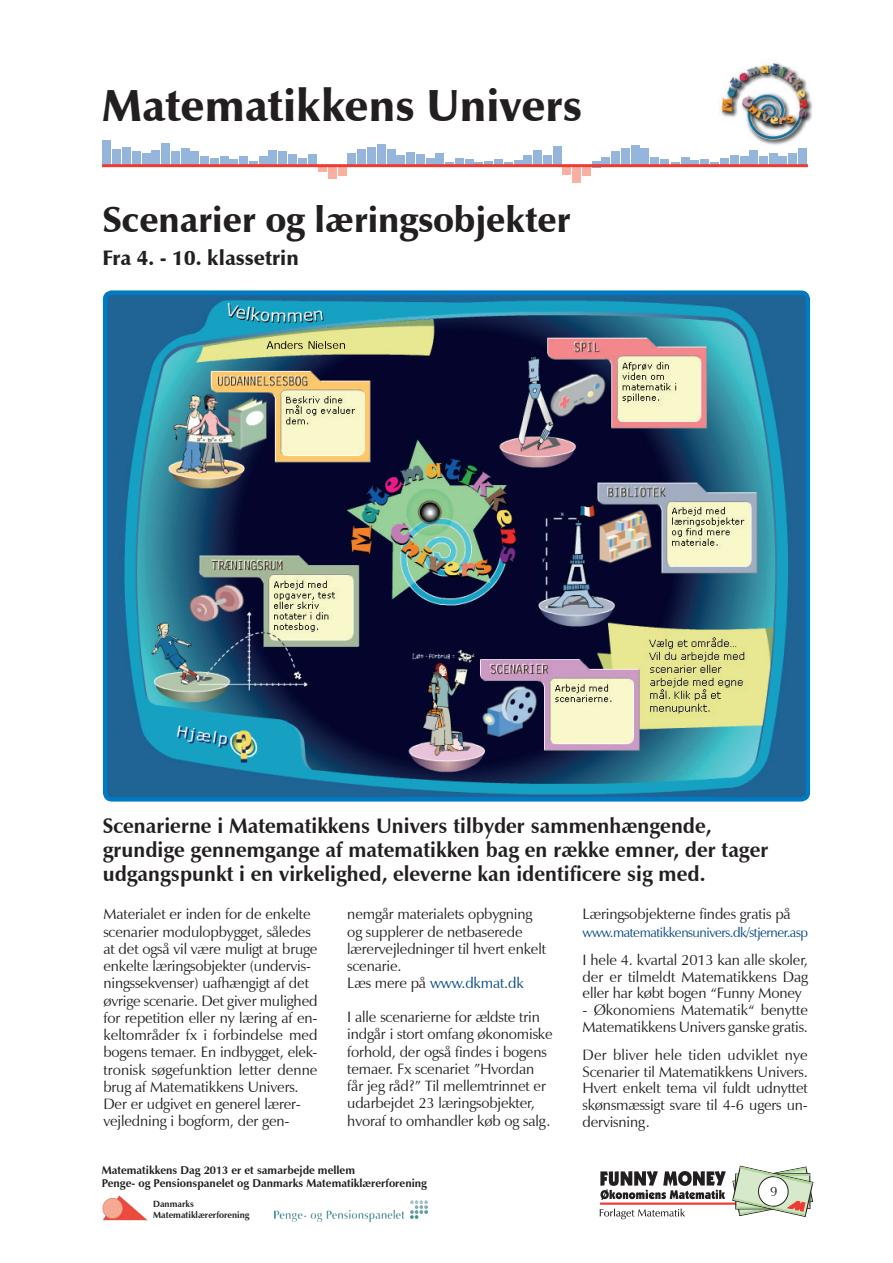
<style>
.page{position:relative;width:893px;height:1263px;background:#fff}
.page>*{position:absolute;margin:0;border:0;box-sizing:border-box;transform-origin:0 0}
.t1{font:900 45px "Zapf Humanist 601 BT";color:#231f20}
.t2{font:900 36px "Zapf Humanist 601 BT";color:#231f20}
.t3{font:700 21px/24px "Zapf Humanist 601 BT";color:#231f20}
.t4{font:900 21px "Zapf Humanist 601 BT";color:#231f20}
.t5{font:15px/17.2px "Zapf Humanist 601 BT";letter-spacing:-.01em;color:#231f20}
.t6{font:13.5px "Zapf Humanist 601 BT";letter-spacing:-.035em;color:#004684}
.t7{font:13.5px "Zapf Humanist 601 BT";color:#231f20}
.t8{font:700 11.25px/13.5px "Zapf Humanist 601 BT";color:#231f20}
.t9{font:700 9px/10.8px "Zapf Humanist 601 BT";color:#231f20}
.s1{color:#004684}
</style>
<div class="page">
<svg style="left:600px;top:1165px;width:214px;height:54px"></svg>
<div style="left:572px;top:165px;width:9px;height:18px;background:#f9b0a0"></div>
<div style="left:563px;top:167px;width:8px;height:7px;background:#f9b0a0"></div>
<div style="left:553px;top:147px;width:8px;height:18px;background:#95b5dc"></div>
<div style="left:543px;top:156px;width:8px;height:9px;background:#95b5dc"></div>
<div style="left:533px;top:151px;width:9px;height:14px;background:#95b5dc"></div>
<div style="left:524px;top:156px;width:8px;height:9px;background:#95b5dc"></div>
<div style="left:514px;top:160px;width:8px;height:5px;background:#95b5dc"></div>
<svg style="left:504px;top:162px;width:9px;height:2px"></svg>
<div style="left:494px;top:159px;width:8px;height:6px;background:#95b5dc"></div>
<svg style="left:485px;top:162px;width:8px;height:2px"></svg>
<div style="left:475px;top:162px;width:8px;height:5px;background:#95b5dc"></div>
<div style="left:465px;top:159px;width:8px;height:7px;background:#95b5dc"></div>
<div style="left:455px;top:158px;width:9px;height:9px;background:#95b5dc"></div>
<svg style="left:446px;top:162px;width:8px;height:2px"></svg>
<div style="left:426px;top:158px;width:8px;height:7px;background:#95b5dc"></div>
<div style="left:416px;top:155px;width:9px;height:10px;background:#95b5dc"></div>
<div style="left:406px;top:152px;width:9px;height:13px;background:#95b5dc"></div>
<div style="left:397px;top:155px;width:8px;height:10px;background:#95b5dc"></div>
<div style="left:387px;top:149px;width:8px;height:16px;background:#95b5dc"></div>
<div style="left:377px;top:144px;width:9px;height:21px;background:#95b5dc"></div>
<div style="left:368px;top:147px;width:8px;height:18px;background:#95b5dc"></div>
<div style="left:358px;top:150px;width:8px;height:16px;background:#95b5dc"></div>
<div style="left:348px;top:153px;width:8px;height:12px;background:#95b5dc"></div>
<div style="left:338px;top:166px;width:8px;height:10px;background:#f9b0a0"></div>
<div style="left:328px;top:166px;width:9px;height:13px;background:#f9b0a0"></div>
<svg style="left:318px;top:167px;width:9px;height:5px"></svg>
<div style="left:308px;top:154px;width:9px;height:11px;background:#95b5dc"></div>
<div style="left:298px;top:158px;width:9px;height:7px;background:#95b5dc"></div>
<div style="left:288px;top:154px;width:9px;height:11px;background:#95b5dc"></div>
<div style="left:278px;top:152px;width:9px;height:13px;background:#95b5dc"></div>
<div style="left:798px;top:148px;width:8px;height:17px;background:#95b5dc"></div>
<div style="left:788px;top:153px;width:9px;height:12px;background:#95b5dc"></div>
<div style="left:779px;top:157px;width:8px;height:8px;background:#95b5dc"></div>
<div style="left:769px;top:153px;width:8px;height:12px;background:#95b5dc"></div>
<div style="left:759px;top:156px;width:8px;height:9px;background:#95b5dc"></div>
<div style="left:750px;top:150px;width:8px;height:15px;background:#95b5dc"></div>
<div style="left:740px;top:157px;width:8px;height:8px;background:#95b5dc"></div>
<div style="left:730px;top:155px;width:8px;height:11px;background:#95b5dc"></div>
<div style="left:269px;top:150px;width:8px;height:15px;background:#95b5dc"></div>
<div style="left:259px;top:157px;width:8px;height:8px;background:#95b5dc"></div>
<div style="left:249px;top:161px;width:8px;height:6px;background:#95b5dc"></div>
<div style="left:240px;top:156px;width:8px;height:10px;background:#95b5dc"></div>
<div style="left:230px;top:159px;width:8px;height:7px;background:#95b5dc"></div>
<div style="left:220px;top:156px;width:8px;height:9px;background:#95b5dc"></div>
<div style="left:210px;top:159px;width:8px;height:6px;background:#95b5dc"></div>
<div style="left:201px;top:156px;width:8px;height:8px;background:#95b5dc"></div>
<div style="left:191px;top:151px;width:8px;height:15px;background:#95b5dc"></div>
<div style="left:181px;top:149px;width:8px;height:16px;background:#95b5dc"></div>
<div style="left:171px;top:151px;width:8px;height:14px;background:#95b5dc"></div>
<div style="left:161px;top:143px;width:9px;height:22px;background:#95b5dc"></div>
<div style="left:152px;top:150px;width:8px;height:15px;background:#95b5dc"></div>
<div style="left:142px;top:153px;width:8px;height:12px;background:#95b5dc"></div>
<div style="left:132px;top:151px;width:9px;height:13px;background:#95b5dc"></div>
<div style="left:123px;top:147px;width:8px;height:18px;background:#95b5dc"></div>
<div style="left:113px;top:150px;width:8px;height:15px;background:#95b5dc"></div>
<div style="left:103px;top:140px;width:8px;height:25px;background:#95b5dc"></div>
<div style="left:436px;top:154px;width:8px;height:12px;background:#95b5dc"></div>
<div style="left:720px;top:158px;width:8px;height:8px;background:#95b5dc"></div>
<svg style="left:710px;top:162px;width:8px;height:2px"></svg>
<div style="left:701px;top:159px;width:8px;height:7px;background:#95b5dc"></div>
<div style="left:691px;top:160px;width:8px;height:7px;background:#95b5dc"></div>
<div style="left:681px;top:158px;width:8px;height:8px;background:#95b5dc"></div>
<svg style="left:671px;top:162px;width:8px;height:2px"></svg>
<div style="left:661px;top:159px;width:8px;height:7px;background:#95b5dc"></div>
<div style="left:651px;top:157px;width:8px;height:8px;background:#95b5dc"></div>
<div style="left:641px;top:149px;width:8px;height:16px;background:#95b5dc"></div>
<div style="left:631px;top:146px;width:8px;height:19px;background:#95b5dc"></div>
<div style="left:621px;top:148px;width:8px;height:17px;background:#95b5dc"></div>
<div style="left:611px;top:151px;width:9px;height:14px;background:#95b5dc"></div>
<div style="left:602px;top:157px;width:8px;height:8px;background:#95b5dc"></div>
<div style="left:592px;top:161px;width:8px;height:6px;background:#95b5dc"></div>
<div style="left:582px;top:167px;width:9px;height:9px;background:#f9b0a0"></div>
<hr style="left:102px;top:164px;width:706px;height:3px;background:#ee3b32">
<img style="left:102px;top:1196px;width:46px;height:25px">
<img style="left:275px;top:1200px;width:153px;height:21px">
<img style="left:108px;top:295px;width:697px;height:501px">
<div style="left:103px;top:290px;width:707px;height:511px;border:4px solid #007ac2;border-radius:7px"></div>
<img style="left:720px;top:62px;width:93px;height:83px">
<h1 class="t1" style="left:102px;top:77px;width:481px">Matematikkens Univers</h1>
<h2 class="t2" style="left:102px;top:198px;width:470px">Scenarier og læringsobjekter</h2>
<h3 class="t4" style="left:102px;top:245px;width:198px">Fra 4. - 10. klassetrin</h3>
<h3 class="t3" style="left:103px;top:814px;width:667px">Scenarierne i Matematikkens Univers tilbyder sammenhængende, grundige gennemgange af matematikken bag en række emner, der tager udgangspunkt i en virkelighed, eleverne kan identificere sig med.</h3>
<p class="t5" style="left:103px;top:905px;width:216px">Materialet er inden for de enkelte scenarier modulopbygget, således at det også vil være muligt at bruge enkelte læringsobjekter (undervis&shy;ningssekvenser) uafhængigt af det øvrige scenarie. Det giver mulighed for repetition eller ny læring af en&shy;keltområder fx i forbindelse med bogens temaer. En indbygget, elek&shy;tronisk søgefunktion letter denne brug af Matematikkens Univers.<br>Der er udgivet en generel lærer&shy;vejledning i bogform, der gen-</p>
<p class="t5" style="left:347px;top:905px;width:200px">nemgår materialets opbygning og supplerer de netbaserede lærervejledninger til hvert enkelt scenarie.<br>Læs mere på <span class="s1">www.dkmat.dk</span></p>
<p class="t5" style="left:347px;top:1008px;width:207px">I alle scenarierne for ældste trin indgår i stort omfang økonomiske forhold, der også findes i bogens temaer. Fx scenariet ”Hvordan får jeg råd?” Til mellemtrinnet er udarbejdet 23 læringsobjekter, hvoraf to omhandler køb og salg.</p>
<p class="t8" style="left:102px;top:1163px;width:327px">Matematikkens Dag 2013 er et samarbejde mellem<br>Penge- og Pensionspanelet og Danmarks Matematiklærerforening</p>
<p class="t9" style="left:153px;top:1199px;width:98px">Danmarks<br>Matematiklærerforening</p>
<p class="t5" style="left:583px;top:905px;width:210px">Læringsobjekterne findes gratis på</p>
<p class="t6" style="left:583px;top:923px;width:227px">www.matematikkensunivers.dk/stjerner.asp</p>
<p class="t5" style="left:583px;top:952px;width:227px;line-height:16.5px;text-align:justify">I hele 4. kvartal 2013 kan alle skoler, der er tilmeldt Matematikkens Dag eller har købt bogen “Funny Money</p>
<p class="t5" style="left:583px;top:1001px;width:227px">- Økonomiens Matematik“ benytte<br>Matematikkens Univers ganske gratis.</p>
<p class="t5" style="left:583px;top:1047px;width:227px;line-height:16.6px;text-align:justify">Der bliver hele tiden udviklet nye Scenarier til Matematikkens Univers.<br>Hvert enkelt tema vil fuldt udnyttet skønsmæssigt svare til 4-6 ugers un&shy;dervisning.</p>
<p class="t7" style="left:770px;top:1183px;width:9px">9</p>
</div>
